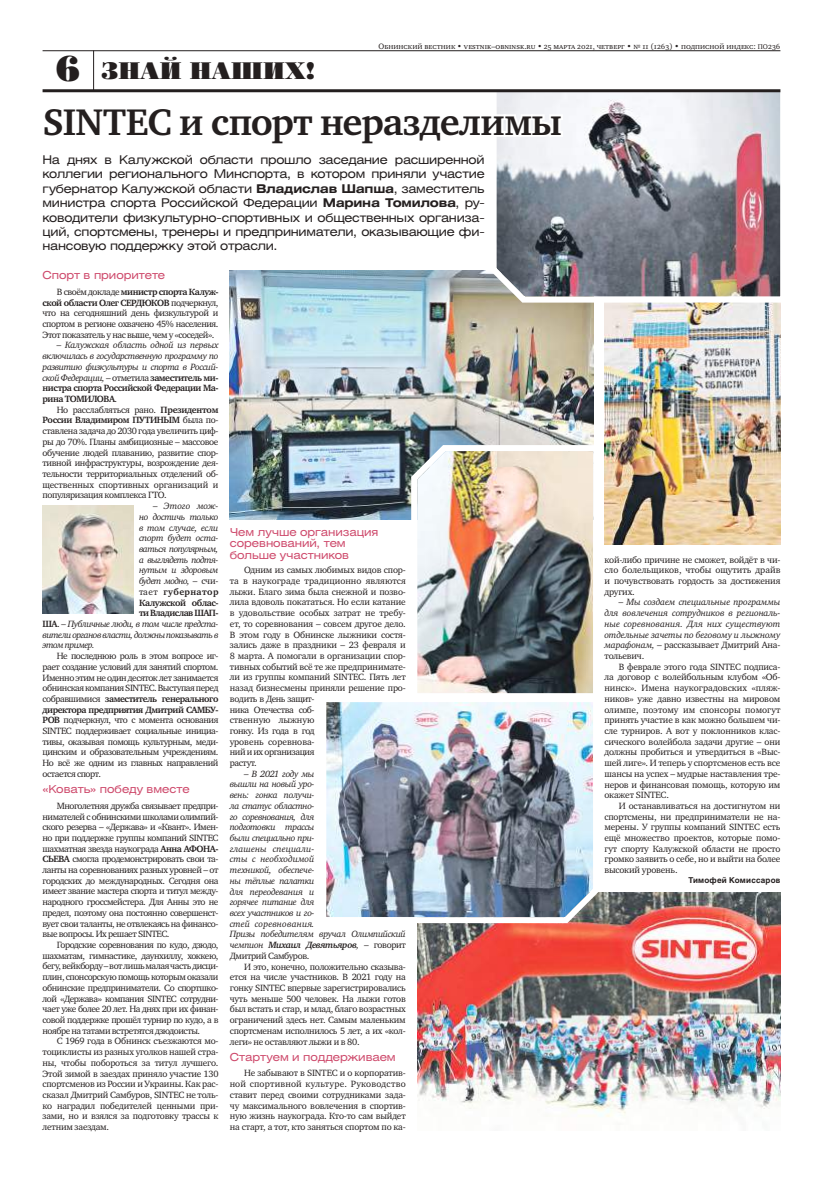
<style>
.page{position:relative;width:823px;height:1177px;background:#fff}
.page>*{position:absolute;margin:0;border:0;box-sizing:border-box;transform-origin:0 0}
.t1{font:700 38px "Charter C";letter-spacing:-.015em;color:#241f1f}
.t2{font:24px "Bodoni Poster C";color:#241f1f}
.t3{font:12px/14.4px "Helios Ext C";letter-spacing:-.02em;color:#241f1f;text-align:justify}
.t4{font:11px/11px "Helios Ext C";letter-spacing:-.005em;color:#ce4a6c}
.t5{font:9.3px/10.7px "Charter C";letter-spacing:-.02em;color:#241f1f;text-align:justify}
.t6{font:italic 9.3px/10.7px "Charter C";letter-spacing:-.05em;color:#241f1f;text-align:justify}
.t7{font:italic 9.3px "Charter C";letter-spacing:-.07em;color:#241f1f}
.t8{font:italic 9.3px "Charter C";letter-spacing:-.03em;color:#241f1f}
.t9{font:700 9.3px "Charter C";letter-spacing:-.04em;color:#241f1f}
.t10{font:700 9.3px "Charter C";letter-spacing:-.06em;color:#241f1f}
.t11{font:700 9.3px "Charter C";letter-spacing:.04em;color:#241f1f}
.t12{font:italic 9.3px "Charter C";color:#241f1f}
.t13{font:8px "Charter SCC";color:#241f1f}
.t14{font:700 8px "Helios C";letter-spacing:.03em;color:#241f1f}
.s1{font-size:36px}
.s2{font-size:7px}
.s3{font-weight:700}
.s4{font-style:normal}
.s5{font-weight:700;font-style:normal}
.s6{font-weight:400}
</style>
<div class="page">
<img style="left:604px;top:308px;width:176px;height:236px">
<img style="left:43px;top:505px;width:90px;height:108px">
<img style="left:230px;top:271px;width:362px;height:248px">
<img style="left:487px;top:89px;width:294px;height:219px">
<img style="left:417px;top:892px;width:363px;height:225px">
<svg style="left:487px;top:101px;width:77px;height:46px"></svg>
<img style="left:405px;top:440px;width:189px;height:253px">
<img style="left:326px;top:693px;width:278px;height:233px">
<hr style="left:93px;top:50px;width:1px;height:41px;background:#241f1f">
<hr style="left:43px;top:50px;width:737px;height:1px;background:#241f1f">
<hr style="left:43px;top:89px;width:737px;height:3px;background:#241f1f">
<h2 class="t2" style="left:56px;top:55px;width:260px"><span class="s1">6</span> Знай наших!</h2>
<p class="t13" style="left:378px;top:41px;width:403px">Обнинский вестник • vestnik–obninsk.ru • 25 марта 2021, четверг • № 11 (1263) • подписной индекс: <span class="s2">ПО</span>236</p>
<h1 class="t1" style="left:43px;top:101px;width:520px">SINTEC и спорт неразделимы</h1>
<p class="t3" style="left:43px;top:152px;width:443px">На днях в Калужской области прошло заседание расширенной коллегии регионального Минспорта, в котором приняли участие губернатор Калужской области <span class="s3">Владислав Шапша</span>, заместитель министра спорта Российской Федерации <span class="s3">Марина Томилова</span>, ру&shy;ководители физкультурно-спортивных и общественных организа&shy;ций, спортсмены, тренеры и предприниматели, оказывающие фи&shy;нансовую поддержку этой отрасли.</p>
<p class="t4" style="left:43px;top:269px;width:124px">Спорт в приоритете</p>
<p class="t5" style="left:43px;top:286px;width:177px;text-indent:14px">В своём докладе <span class="s3">министр спорта Калуж&shy;ской области Олег Сердюков</span> подчеркнул, что на сегодняшний день физкультурой и спортом в регионе охвачено 45% населения.<br>Этот показатель у нас выше, чем у «соседей».</p>
<p class="t6" style="left:43px;top:340px;width:177px;text-indent:14px">– Калужская область одной из первых включилась в государственную программу по развитию физкультуры и спорта в Россий&shy;ской Федерации, <span class="s4">– отметила</span> <span class="s5">заместитель ми&shy;нистра спорта Российской Федерации Ма&shy;рина Томилова</span><span class="s4">.</span></p>
<p class="t5" style="left:43px;top:404px;width:177px;text-indent:14px">Но расслабляться рано. <span class="s3">Президентом России Владимиром Путиным</span> была по&shy;ставлена задача до 2030 года увеличить циф&shy;ры до 70%. Планы амбициозные – массовое обучение людей плаванию, развитие спор&shy;тивной инфраструктуры, возрождение дея&shy;тельности территориальных отделений об&shy;щественных спортивных организаций и популяризация комплекса ГТО.</p>
<p class="t12" style="left:153px;top:501px;width:67px">– Этого мож-</p>
<p class="t6" style="left:139px;top:511px;width:81px">но достичь только</p>
<p class="t8" style="left:139px;top:522px;width:81px">в том случае, если</p>
<p class="t8" style="left:139px;top:533px;width:81px">спорт будет оста-</p>
<p class="t6" style="left:139px;top:543px;width:81px">ваться популярным,</p>
<p class="t7" style="left:139px;top:554px;width:81px">а выглядеть подтя-</p>
<p class="t6" style="left:139px;top:565px;width:81px">нутым и здоровым</p>
<p class="t7" style="left:139px;top:575px;width:81px">будет модно, <span class="s4">– счи-</span></p>
<p class="t11" style="left:139px;top:586px;width:81px"><span class="s6">тает</span> губернатор</p>
<p class="t9" style="left:139px;top:597px;width:81px">Калужской облас-</p>
<p class="t10" style="left:139px;top:608px;width:81px">ти Владислав Шап-</p>
<p class="t6" style="left:43px;top:618px;width:177px"><span class="s5">ша</span><span class="s4">.</span> – Публичные люди, в том числе предста-</p>
<p class="t6" style="left:43px;top:629px;width:177px">вители органов власти, должны показывать в</p>
<p class="t6" style="left:43px;top:640px;width:54px">этом пример.</p>
<p class="t5" style="left:42px;top:650px;width:177px;text-indent:14px">Не последнюю роль в этом вопросе иг&shy;рает создание условий для занятий спортом.<br>Именно этим не один десяток лет занимается обнинская компания SINTEC. Выступая перед собравшимися <span class="s3">заместитель генерального директора предприятия Дмитрий Самбу&shy;ров</span> подчеркнул, что с момента основания SINTEC поддерживает социальные инициа&shy;тивы, оказывая помощь культурным, меди&shy;цинским и образовательным учреждениям.<br>Но всё же одним из главных направлений остается спорт.</p>
<p class="t4" style="left:43px;top:783px;width:148px">«Ковать» победу вместе</p>
<p class="t5" style="left:43px;top:800px;width:177px;text-indent:14px">Многолетняя дружба связывает предпри&shy;нимателей с обнинскими школами олимпий&shy;ского резерва – «Держава» и «Квант». Имен&shy;но при поддержке группы компаний SINTEC шахматная звезда наукограда <span class="s3">Анна Аф она&shy;сьева</span> смогла продемонстрировать свои та&shy;ланты на соревнованиях разных уровней – от городских до международных. Сегодня она имеет звание мастера спорта и титул между&shy;народного гроссмейстера. Для Анны это не предел, поэтому она постоянно совершенст&shy;вует свои таланты, не отвлекаясь на финансо&shy;вые вопросы. Их решает SINTEC.</p>
<p class="t5" style="left:43px;top:939px;width:177px;text-indent:14px">Городские соревнования по кудо, дзюдо, шахматам, гимнастике, даунхиллу, хоккею, бегу, вейкборду – вот лишь малая часть дисци&shy;плин, спонсорскую помощь которым оказали обнинские предприниматели. Со спортшко&shy;лой «Держава» компания SINTEC сотрудни&shy;чает уже более 20 лет. На днях при их финан&shy;совой поддержке прошёл турнир по кудо, а в ноябре на татами встретятся дзюдоисты.</p>
<p class="t5" style="left:43px;top:1035px;width:177px;text-indent:14px">С 1969 года в Обнинск съезжаются мо&shy;тоциклисты из разных уголков нашей стра&shy;ны, чтобы побороться за титул лучшего.<br>Этой зимой в заездах приняло участие 130 спортсменов из России и Украины. Как рас&shy;сказал Дмитрий Самбуров, SINTEC не толь&shy;ко наградил победителей ценными при&shy;зами, но и взялся за подготовку трассы к летним заездам.</p>
<p class="t4" style="left:230px;top:527px;width:150px">Чем лучше организация соревнований, тем больше участников</p>
<p class="t5" style="left:230px;top:565px;width:177px;text-align:left;text-indent:14px">Одним из самых любимых видов спор&shy;та в наукограде традиционно являются лыжи. Благо зима была снежной и позво&shy;лила вдоволь покататься. Но если катание в удовольствие особых затрат не требу&shy;ет, то соревнования – совсем другое дело.<br>В этом году в Обнинске лыжники состя&shy;зались даже в праздники – 23 февраля и<br>8 марта. А помогали в организации спор&shy;тивных событий всё те же предпринимате&shy;ли из группы компаний SINTEC. Пять лет назад бизнесмены приняли решение про&shy;водить в День защит-<br>ника Отечества соб-<br>ственную лыжную<br>гонку. Из года в год<br>уровень соревнова-<br>ний и их организация<br>растут.</p>
<p class="t6" style="left:230px;top:768px;width:177px;text-align:left;text-indent:14px">– В 2021 году мы<br>вышли на новый уро-<br>вень: гонка получи-<br>ла статус областно-<br>го соревнования, для<br>подготовки трассы<br>были специально при-<br>глашены специали-<br>сты с необходимой<br>техникой, обеспече-<br>ны тёплые палатки<br>для переодевания и<br>горячее питание для<br>всех участников и го-<br>стей соревнования.<br>Призы победителям вручал Олимпийский чемпион <span class="s3">Михаил Девятьяров</span>, <span class="s4">– говорит<br>Дмитрий Самбуров.</span></p>
<p class="t5" style="left:230px;top:961px;width:177px;text-indent:14px">И это, конечно, положительно сказыва&shy;ется на числе участников. В 2021 году на гонку SINTEC впервые зарегистрировались чуть меньше 500 человек. На лыжи готов был встать и стар, и млад, благо возрастных ограничений здесь нет. Самым маленьким спортсменам исполнилось 5 лет, а их «кол&shy;леги» не оставляют лыжи и в 80.</p>
<p class="t4" style="left:230px;top:1051px;width:167px">Стартуем и поддерживаем</p>
<p class="t5" style="left:230px;top:1067px;width:177px;text-indent:14px">Не забывают в SINTEC и о корпоратив&shy;ной спортивной культуре. Руководство ставит перед своими сотрудниками зада&shy;чу максимального вовлечения в спортив&shy;ную жизнь наукограда. Кто-то сам выйдет на старт, а тот, кто заняться спортом по ка-</p>
<p class="t5" style="left:604px;top:554px;width:177px">кой-либо причине не сможет, войдёт в чи&shy;сло болельщиков, чтобы ощутить драйв и почувствовать гордость за достижения других.</p>
<p class="t6" style="left:604px;top:597px;width:177px;text-indent:14px">– Мы создаем специальные программы для вовлечения сотрудников в региональ&shy;ные соревнования. Для них существуют отдельные зачеты по беговому и лыжному марафонам, <span class="s4">– рассказывает Дмитрий Ана&shy;тольевич.</span></p>
<p class="t5" style="left:604px;top:661px;width:177px;text-indent:14px">В феврале этого года SINTEC подписа&shy;ла договор с волейбольным клубом «Об&shy;нинск». Имена наукоградовских «пляж&shy;ников» уже давно известны на мировом олимпе, поэтому им спонсоры помогут принять участие в как можно большем чи&shy;сле турниров. А вот у поклонников клас&shy;сического волейбола задачи другие – они должны пробиться и утвердиться в «Выс&shy;шей лиге». И теперь у спортсменов есть все шансы на успех – мудрые наставления тре&shy;неров и финансовая помощь, которую им окажет SINTEC.</p>
<p class="t5" style="left:604px;top:800px;width:177px;text-indent:14px">И останавливаться на достигнутом ни спортсмены, ни предприниматели не на&shy;мерены. У группы компаний SINTEC есть ещё множество проектов, которые помо&shy;гут спорту Калужской области не просто громко заявить о себе, но и выйти на более высокий уровень.</p>
<p class="t14" style="left:688px;top:875px;width:93px">Тимофей Комиссаров</p>
</div>
